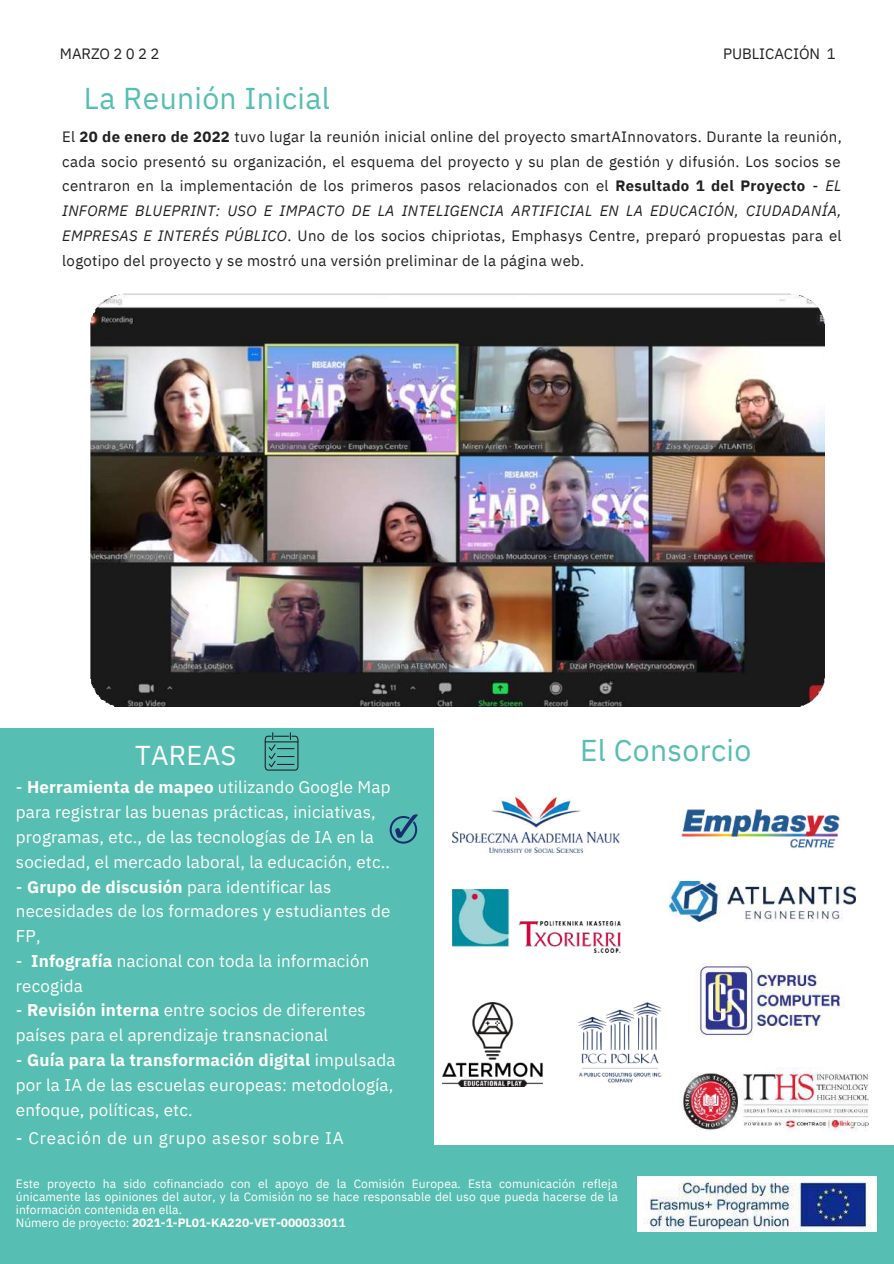
<style>
.page{position:relative;width:894px;height:1264px;background:#fff}
.page>*{position:absolute;margin:0;border:0;box-sizing:border-box;transform-origin:0 0}
.t1{font:30.15px "IBM Plex Sans";letter-spacing:.01em;color:#56beb3}
.t2{font:27.3px "IBM Plex Sans";letter-spacing:.01em;color:#fff}
.t3{font:16.95px/24.8px "IBM Plex Sans";letter-spacing:.01em;color:#fffff9}
.t4{font:16.95px "IBM Plex Sans";letter-spacing:.05em;color:#fffff9}
.t5{font:15px/24.8px "IBM Plex Sans";letter-spacing:.02em;color:#212121;text-align:justify}
.t6{font:15px "IBM Plex Sans";letter-spacing:-.005em;color:#212121}
.t7{font:12px/13px "IBM Plex Sans";letter-spacing:.005em;color:#fffff9}
.s1{font-weight:700}
.s2{font-style:italic}
</style>
<div class="page">
<img style="left:90px;top:293px;width:733px;height:413px">
<div style="left:0;top:1144px;width:893px;height:119px;background:#56beb3"></div>
<img style="left:637px;top:1176px;width:239px;height:55px">
<div style="left:0;top:728px;width:433px;height:430px;background:#56beb3"></div>
<svg style="left:264px;top:732px;width:34px;height:38px"></svg>
<img style="left:681px;top:809px;width:159px;height:40px">
<img style="left:452px;top:797px;width:166px;height:56px">
<img style="left:452px;top:889px;width:168px;height:64px">
<img style="left:683px;top:1067px;width:186px;height:65px">
<img style="left:669px;top:881px;width:186px;height:40px">
<img style="left:696px;top:963px;width:148px;height:73px">
<img style="left:442px;top:1002px;width:100px;height:84px">
<img style="left:578px;top:1002px;width:84px;height:81px">
<svg style="left:389px;top:814px;width:28px;height:29px"></svg>
<p class="t5" style="left:60px;top:41px;width:101px">MARZO 2 0 2 2</p>
<h1 class="t1" style="left:84px;top:78px;width:247px">La Reunión Inicial</h1>
<p class="t6" style="left:723px;top:44px;width:114px">PUBLICACIÓN 1</p>
<p class="t5" style="left:62px;top:124px;width:780px">El <span class="s1">20 de enero de 2022</span> tuvo lugar la reunión inicial online del proyecto smartAInnovators. Durante la reunión, cada socio presentó su organización, el esquema del proyecto y su plan de gestión y difusión. Los socios se centraron en la implementación de los primeros pasos relacionados con el <span class="s1">Resultado 1 del Proyecto</span> - <span class="s2">EL INFORME BLUEPRINT: USO E IMPACTO DE LA INTELIGENCIA ARTIFICIAL EN LA EDUCACIÓN, CIUDADANÍA, EMPRESAS E INTERÉS PÚBLICO</span>. Uno de los socios chipriotas, Emphasys Centre, preparó propuestas para el logotipo del proyecto y se mostró una versión preliminar de la página web.</p>
<h2 class="t2" style="left:135px;top:736px;width:103px">TAREAS</h2>
<p class="t3" style="left:16px;top:774px;width:376px">- <span class="s1">Herramienta de mapeo</span> utilizando Google Map para registrar las buenas prácticas, iniciativas, programas, etc., de las tecnologías de IA en la sociedad, el mercado laboral, la educación, etc..</p>
<p class="t3" style="left:16px;top:873px;width:376px">- <span class="s1">Grupo de discusión</span> para identificar las necesidades de los formadores y estudiantes de<br>FP,</p>
<p class="t3" style="left:16px;top:948px;width:355px">- <span class="s1">Infografía</span> nacional con toda la información recogida</p>
<p class="t3" style="left:16px;top:997px;width:351px">- <span class="s1">Revisión interna</span> entre socios de diferentes países para el aprendizaje transnacional</p>
<p class="t3" style="left:16px;top:1047px;width:381px;text-align:justify">- <span class="s1">Guía para la transformación digital</span> impulsada por la IA de las escuelas europeas: metodología, enfoque, políticas, etc.</p>
<p class="t4" style="left:16px;top:1126px;width:329px">- Creación de un grupo asesor sobre IA</p>
<h1 class="t1" style="left:580px;top:730px;width:173px">El Consorcio</h1>
<p class="t7" style="left:16px;top:1176px;width:603px">Este proyecto ha sido cofinanciado con el apoyo de la Comisión Europea. Esta comunicación refleja únicamente las opiniones del autor, y la Comisión no se hace responsable del uso que pueda hacerse de la información contenida en ella.<br>Número de proyecto: <span class="s1">2021-1-PL01-KA220-VET-000033011</span></p>
</div>
